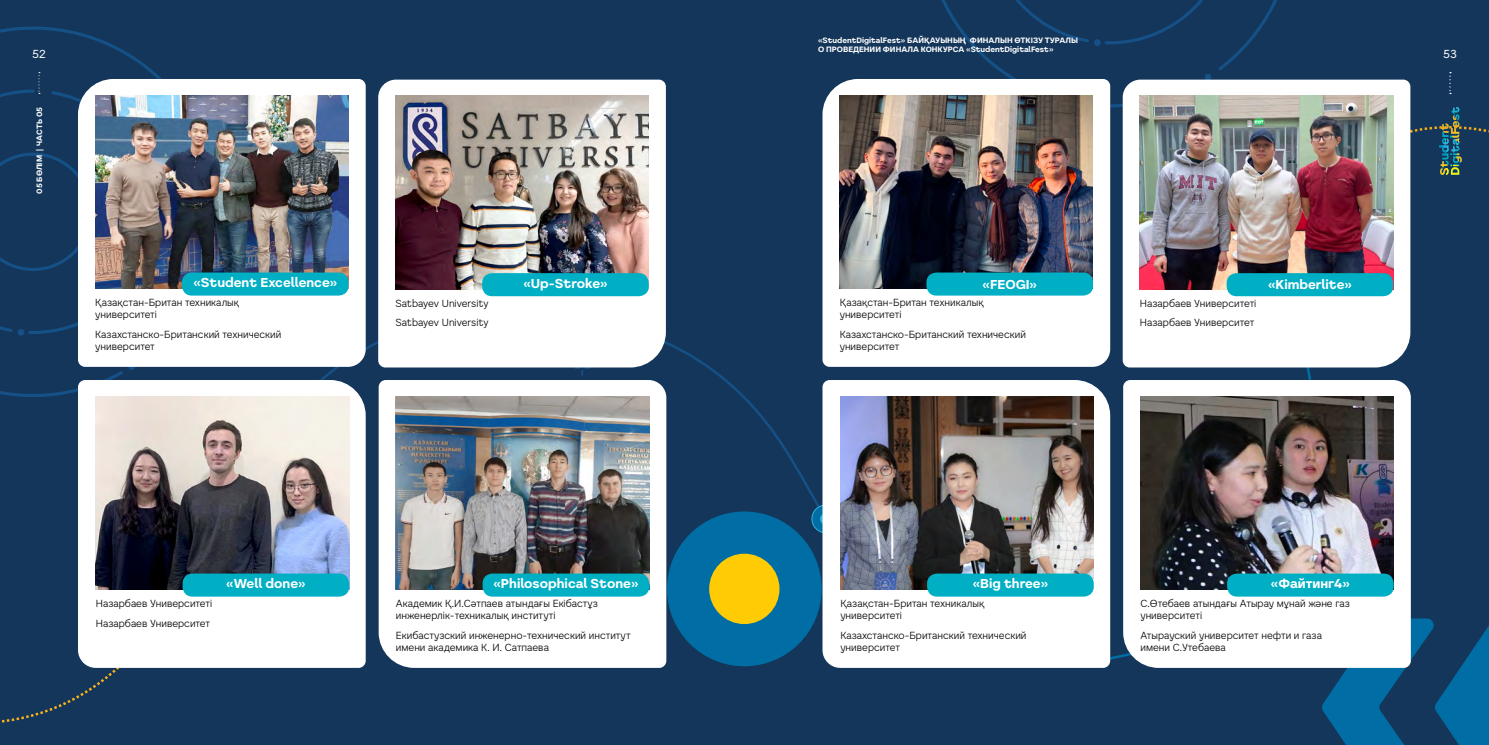
<style>
.page{position:relative;width:1489px;height:745px;background:#fff}
.page>*{position:absolute;margin:0;border:0;box-sizing:border-box;transform-origin:0 0}
.t1{font:700 12.5px "Literal";color:#fff}
.t2{font:11.25px "Literal";color:#fff}
.t3{font:300 10px/12px "Literal";color:#000}
.t4{font:700 7.5px "Literal";color:#fff}
</style>
<div class="page">
<div style="left:0;top:0;width:1488px;height:744px;background:#13365a"></div>
<svg style="left:941px;top:0;width:354px;height:126px"></svg>
<div style="left:1093px;top:39px;width:7px;height:7px;border:1px solid #155187;border-radius:50%"></div>
<svg style="left:1204px;top:74px;width:6px;height:6px"></svg>
<div style="left:1204px;top:74px;width:7px;height:6px;border:1px solid #155187;border-radius:50%"></div>
<svg style="left:1320px;top:618px;width:168px;height:126px"></svg>
<svg style="left:1410px;top:110px;width:77px;height:227px"></svg>
<svg style="left:1px;top:667px;width:221px;height:56px"></svg>
<svg style="left:0;top:26px;width:215px;height:371px"></svg>
<svg style="left:18px;top:329px;width:6px;height:6px"></svg>
<div style="left:128px;top:363px;width:7px;height:6px;border:1px solid #155187;border-radius:50%"></div>
<svg style="left:817px;top:366px;width:501px;height:302px"></svg>
<svg style="left:215px;top:341px;width:614px;height:184px"></svg>
<svg style="left:811px;top:504px;width:28px;height:28px"></svg>
<div style="left:811px;top:504px;width:28px;height:28px;border:1px solid #32b1da;border-radius:50%"></div>
<div style="left:820px;top:513px;width:11px;height:11px;background:#32b1da;border-radius:50%"></div>
<svg style="left:575px;top:367px;width:14px;height:8px"></svg>
<div style="left:78px;top:79px;width:288px;height:287px;background:#fff"></div>
<div style="left:78px;top:380px;width:288px;height:287px;background:#fff"></div>
<div style="left:378px;top:380px;width:288px;height:287px;background:#fff"></div>
<div style="left:378px;top:80px;width:288px;height:287px;background:#fff"></div>
<img style="left:95px;top:95px;width:253px;height:193px">
<img style="left:96px;top:396px;width:253px;height:193px">
<img style="left:395px;top:96px;width:253px;height:193px">
<img style="left:396px;top:396px;width:253px;height:193px">
<div style="left:182px;top:272px;width:166px;height:23px;background:#00afc4;border-radius:10px"></div>
<div style="left:182px;top:573px;width:167px;height:23px;background:#00afc4;border-radius:10px"></div>
<div style="left:482px;top:273px;width:166px;height:23px;background:#00afc4;border-radius:10px"></div>
<div style="left:482px;top:573px;width:167px;height:23px;background:#00afc4;border-radius:10px"></div>
<div style="left:667px;top:511px;width:154px;height:154px;background:#006ea4;border-radius:50%"></div>
<div style="left:709px;top:553px;width:70px;height:70px;background:#ffcb05;border-radius:50%"></div>
<svg style="left:39px;top:72px;width:1px;height:22px"></svg>
<div style="left:822px;top:79px;width:288px;height:287px;background:#fff"></div>
<div style="left:822px;top:380px;width:288px;height:287px;background:#fff"></div>
<div style="left:1123px;top:380px;width:287px;height:287px;background:#fff"></div>
<div style="left:1122px;top:80px;width:288px;height:287px;background:#fff"></div>
<img style="left:839px;top:95px;width:253px;height:193px">
<img style="left:840px;top:396px;width:253px;height:193px">
<img style="left:1139px;top:96px;width:253px;height:193px">
<img style="left:1140px;top:396px;width:253px;height:193px">
<div style="left:926px;top:272px;width:166px;height:23px;background:#00afc4;border-radius:10px"></div>
<div style="left:927px;top:573px;width:166px;height:23px;background:#00afc4;border-radius:10px"></div>
<div style="left:1226px;top:273px;width:167px;height:23px;background:#00afc4;border-radius:10px"></div>
<div style="left:1226px;top:573px;width:167px;height:23px;background:#00afc4;border-radius:10px"></div>
<svg style="left:1438px;top:107px;width:23px;height:68px"></svg>
<svg style="left:1449px;top:72px;width:1px;height:22px"></svg>
<p class="t2" style="left:32px;top:47px;width:15px">52</p>
<p class="t4" style="left:34px;top:194px;width:88px;rotate:-90deg">05 БӨЛІМ | ЧАСТЬ 05</p>
<p class="t1" style="left:193px;top:274px;width:145px">«Student Excellence»</p>
<p class="t3" style="left:95px;top:296px;width:146px">Қазақстан-Британ техникалық</p>
<p class="t3" style="left:95px;top:308px;width:63px">университеті</p>
<p class="t3" style="left:95px;top:327px;width:188px">Казахстанско-Британский технический</p>
<p class="t3" style="left:95px;top:339px;width:61px">университет</p>
<p class="t3" style="left:395px;top:297px;width:95px">Satbayev University</p>
<p class="t3" style="left:395px;top:316px;width:95px">Satbayev University</p>
<p class="t1" style="left:523px;top:274px;width:86px">«Up-Stroke»</p>
<p class="t3" style="left:96px;top:597px;width:118px">Назарбаев Университеті</p>
<p class="t3" style="left:96px;top:616px;width:116px">Назарбаев Университет</p>
<p class="t1" style="left:226px;top:574px;width:81px">«Well done»</p>
<p class="t1" style="left:493px;top:574px;width:146px">«Philosophical Stone»</p>
<p class="t3" style="left:396px;top:597px;width:203px">Академик Қ.И.Сәтпаев атындағы Екібастұз инженерлік-техникалық институті</p>
<p class="t3" style="left:396px;top:628px;width:236px">Екибастузский инженерно-технический институт имени академика К. И. Сатпаева</p>
<p class="t4" style="left:818px;top:35px;width:261px">«StudentDigitalFest» БАЙҚАУЫНЫҢ ФИНАЛЫН ӨТКІЗУ ТУРАЛЫ</p>
<p class="t4" style="left:818px;top:44px;width:237px">О ПРОВЕДЕНИИ ФИНАЛА КОНКУРСА «StudentDigitalFest»</p>
<p class="t2" style="left:1442px;top:47px;width:15px">53</p>
<p class="t1" style="left:982px;top:275px;width:56px">«FEOGI»</p>
<p class="t1" style="left:1267px;top:276px;width:85px">«Kimberlite»</p>
<p class="t3" style="left:839px;top:296px;width:146px">Қазақстан-Британ техникалық</p>
<p class="t3" style="left:839px;top:308px;width:63px">университеті</p>
<p class="t3" style="left:839px;top:327px;width:188px">Казахстанско-Британский технический</p>
<p class="t3" style="left:839px;top:339px;width:61px">университет</p>
<p class="t3" style="left:1139px;top:297px;width:118px">Назарбаев Университеті</p>
<p class="t3" style="left:1139px;top:316px;width:116px">Назарбаев Университет</p>
<p class="t1" style="left:972px;top:574px;width:77px">«Big three»</p>
<p class="t1" style="left:1270px;top:574px;width:81px">«Файтинг4»</p>
<p class="t3" style="left:840px;top:597px;width:146px">Қазақстан-Британ техникалық</p>
<p class="t3" style="left:840px;top:609px;width:63px">университеті</p>
<p class="t3" style="left:840px;top:628px;width:188px">Казахстанско-Британский технический</p>
<p class="t3" style="left:840px;top:640px;width:61px">университет</p>
<p class="t3" style="left:1140px;top:597px;width:211px">С.Өтебаев атындағы Атырау мұнай және газ</p>
<p class="t3" style="left:1140px;top:609px;width:63px">университеті</p>
<p class="t3" style="left:1140px;top:628px;width:183px">Атырауский университет нефти и газа</p>
<p class="t3" style="left:1140px;top:640px;width:87px">имени С.Утебаева</p>
</div>
